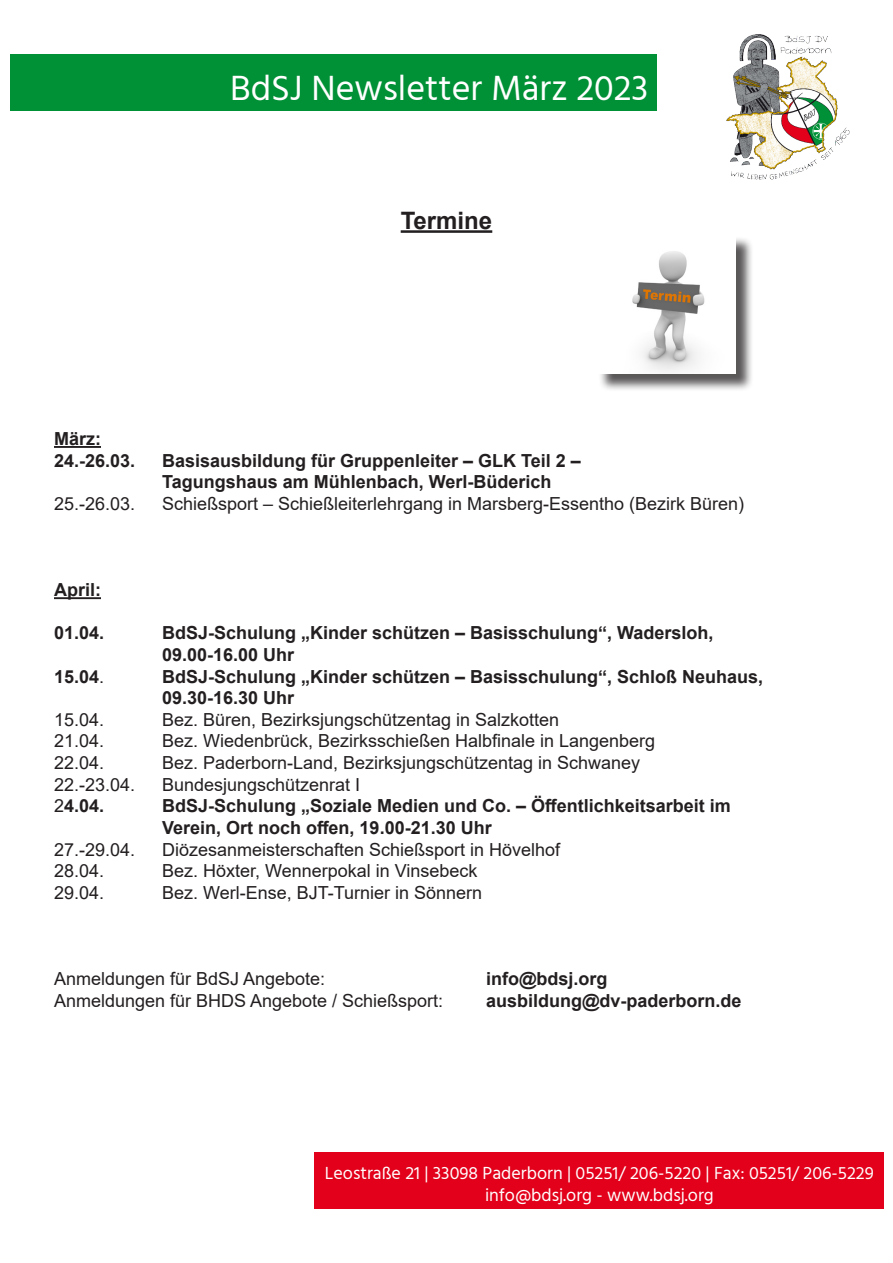
<style>
.page{position:relative;width:893px;height:1263px;background:#fff}
.page>*{position:absolute;margin:0;border:0;box-sizing:border-box;transform-origin:0 0}
.t1{font:36px "Hind";color:#fff}
.t2{font:700 24px "Arial";color:#231f20}
.t3{font:18px "Arial";color:#231f20}
.t4{font:700 18px "Arial";color:#231f20}
.t5{font:18px/21.6px "Hind";color:#fff;text-align:center}
.s1{font-weight:400}
</style>
<div class="page">
<div style="left:10px;top:54px;width:647px;height:57px;background:#009036"></div>
<div style="left:315px;top:1152px;width:569px;height:57px;background:#e2001a"></div>
<img style="left:726px;top:34px;width:124px;height:146px">
<hr style="left:401px;top:230px;width:91px;height:3px;background:#231f20">
<hr style="left:54px;top:446px;width:47px;height:2px;background:#231f20">
<hr style="left:54px;top:597px;width:47px;height:2px;background:#231f20">
<div style="left:599px;top:236px;width:155px;height:156px;background:#231f20;opacity:.75"></div>
<img style="left:599px;top:236px;width:137px;height:137px">
<h1 class="t1" style="left:230px;top:64px;width:420px">BdSJ Newsletter März 2023</h1>
<p class="t2" style="left:401px;top:204px;width:93px">Termine</p>
<p class="t4" style="left:54px;top:426px;width:48px">März:</p>
<p class="t4" style="left:54px;top:448px;width:83px">24.-26.03.</p>
<p class="t4" style="left:162px;top:448px;width:420px">Basisausbildung für Gruppenleiter – GLK Teil 2 –</p>
<p class="t4" style="left:162px;top:469px;width:391px">Tagungshaus am Mühlenbach, Werl-Büderich</p>
<p class="t3" style="left:54px;top:491px;width:83px">25.-26.03.</p>
<p class="t3" style="left:162px;top:491px;width:584px">Schießsport – Schießleiterlehrgang in Marsberg-Essentho (Bezirk Büren)</p>
<p class="t4" style="left:54px;top:577px;width:48px">April:</p>
<p class="t4" style="left:54px;top:620px;width:52px">01.04.</p>
<p class="t4" style="left:162px;top:620px;width:553px">BdSJ-Schulung „Kinder schützen – Basisschulung“, Wadersloh,</p>
<p class="t4" style="left:162px;top:642px;width:134px">09.00-16.00 Uhr</p>
<p class="t4" style="left:54px;top:664px;width:52px">15.04<span class="s1">.</span></p>
<p class="t4" style="left:162px;top:664px;width:603px">BdSJ-Schulung „Kinder schützen – Basisschulung“, Schloß Neuhaus,</p>
<p class="t4" style="left:162px;top:685px;width:134px">09.30-16.30 Uhr</p>
<p class="t3" style="left:54px;top:707px;width:52px">15.04.</p>
<p class="t3" style="left:162px;top:707px;width:399px">Bez. Büren, Bezirksjungschützentag in Salzkotten</p>
<p class="t3" style="left:54px;top:729px;width:52px">21.04.</p>
<p class="t3" style="left:162px;top:729px;width:495px">Bez. Wiedenbrück, Bezirksschießen Halbfinale in Langenberg</p>
<p class="t3" style="left:54px;top:750px;width:52px">22.04.</p>
<p class="t3" style="left:162px;top:750px;width:480px">Bez. Paderborn-Land, Bezirksjungschützentag in Schwaney</p>
<p class="t3" style="left:54px;top:772px;width:83px">22.-23.04.</p>
<p class="t3" style="left:162px;top:772px;width:200px">Bundesjungschützenrat I</p>
<p class="t4" style="left:54px;top:793px;width:52px"><span class="s1">2</span>4.04.</p>
<p class="t4" style="left:162px;top:793px;width:570px">BdSJ-Schulung „Soziale Medien und Co. – Öffentlichkeitsarbeit im</p>
<p class="t4" style="left:162px;top:815px;width:331px">Verein, Ort noch offen, 19.00-21.30 Uhr</p>
<p class="t3" style="left:54px;top:837px;width:83px">27.-29.04.</p>
<p class="t3" style="left:162px;top:837px;width:400px">Diözesanmeisterschaften Schießsport in Hövelhof</p>
<p class="t3" style="left:54px;top:858px;width:52px">28.04.</p>
<p class="t3" style="left:162px;top:858px;width:317px">Bez. Höxter, Wennerpokal in Vinsebeck</p>
<p class="t3" style="left:54px;top:880px;width:52px">29.04.</p>
<p class="t3" style="left:162px;top:880px;width:322px">Bez. Werl-Ense, BJT-Turnier in Sönnern</p>
<p class="t3" style="left:54px;top:966px;width:273px">Anmeldungen für BdSJ Angebote:</p>
<p class="t4" style="left:486px;top:966px;width:123px">info@bdsj.org</p>
<p class="t3" style="left:54px;top:988px;width:391px">Anmeldungen für BHDS Angebote / Schießsport:</p>
<p class="t4" style="left:486px;top:988px;width:257px">ausbildung@dv-paderborn.de</p>
<p class="t5" style="left:325px;top:1163px;width:550px">Leostraße 21 | 33098 Paderborn | 05251/ 206-5220 | Fax: 05251/ 206-5229 info@bdsj.org - www.bdsj.org</p>
</div>
